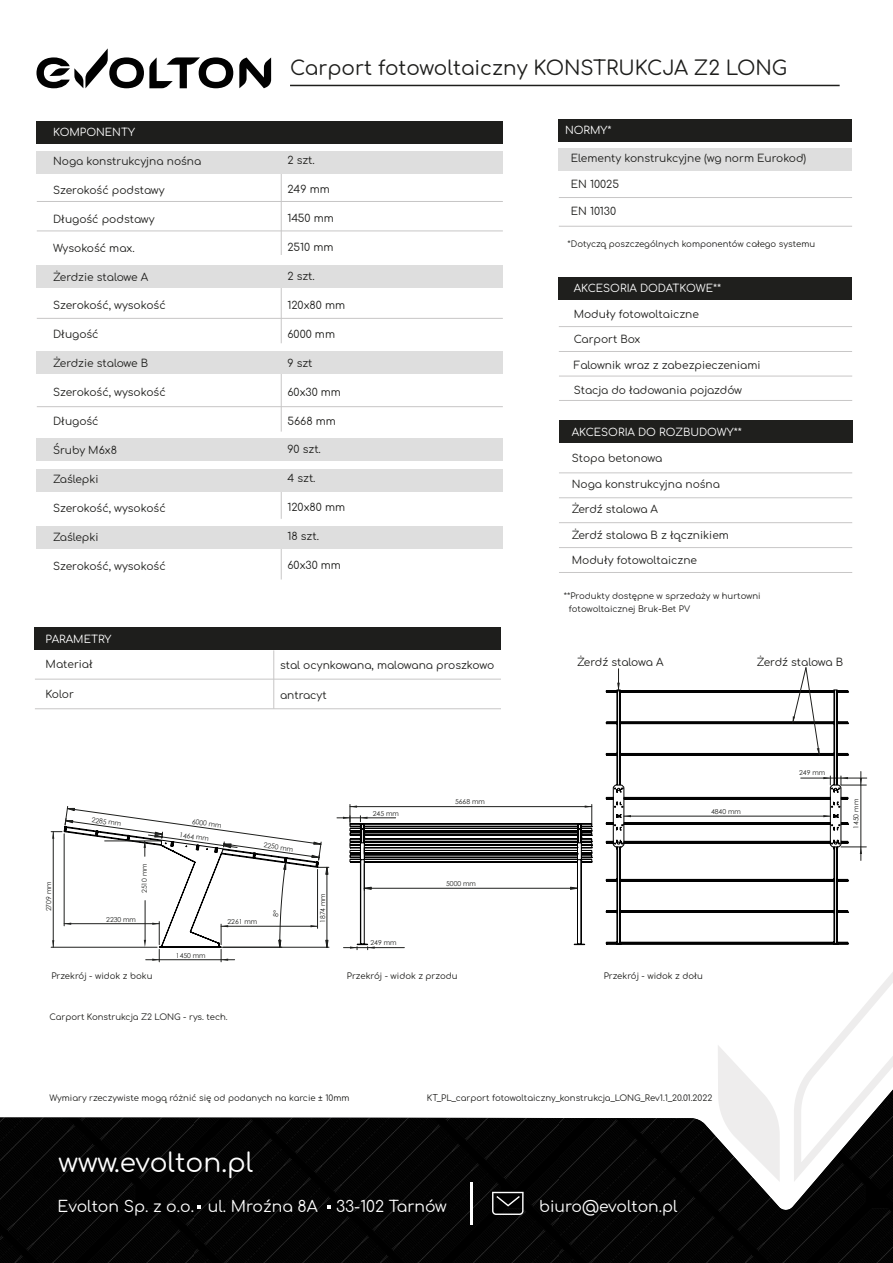
<style>
.page{position:relative;width:893px;height:1263px;background:#fff}
.page>*{position:absolute;margin:0;border:0;box-sizing:border-box;transform-origin:0 0}
.t1{font:26.4px "Comfortaa";color:#fff}
.t2{font:19.95px "Comfortaa";color:#1e1e1c}
.t3{font:15.6px "Comfortaa";color:#fff}
.t4{font:10.65px "Comfortaa";color:#1e1e1c}
.t5{font:10.65px "Comfortaa";color:#1f1f1d}
.t6{font:10.65px "Comfortaa";color:#fff}
.t7{font:8.55px "Comfortaa";color:#1e1e1c}
.t8{font:8.55px/12.8px "Comfortaa";color:#1f1f1d}
.t9{font:6.75px "Century Gothic";color:#1e1f1d}
</style>
<div class="page">
<hr style="left:290px;top:85px;width:550px;height:1px;background:#1e1e1c">
<svg style="left:36px;top:48px;width:197px;height:40px"></svg>
<svg style="left:239px;top:57px;width:32px;height:31px"></svg>
<hr style="left:281px;top:365px;width:1px;height:67px;background:#c7c6c6">
<hr style="left:37px;top:406px;width:466px;height:1px;background:#c7c6c6">
<hr style="left:281px;top:481px;width:1px;height:38px;background:#c7c6c6">
<hr style="left:281px;top:542px;width:1px;height:37px;background:#c7c6c6">
<hr style="left:281px;top:160px;width:1px;height:95px;background:#c7c6c6">
<hr style="left:281px;top:277px;width:1px;height:66px;background:#c7c6c6">
<div style="left:37px;top:121px;width:466px;height:22px;background:#1e1e1c"></div>
<div style="left:37px;top:151px;width:466px;height:22px;background:#dedede"></div>
<div style="left:37px;top:265px;width:466px;height:22px;background:#dedede"></div>
<div style="left:37px;top:352px;width:466px;height:22px;background:#dedede"></div>
<div style="left:37px;top:439px;width:466px;height:22px;background:#dedede"></div>
<div style="left:37px;top:470px;width:466px;height:22px;background:#dedede"></div>
<div style="left:37px;top:526px;width:466px;height:22px;background:#dedede"></div>
<hr style="left:37px;top:201px;width:466px;height:1px;background:#c7c6c6">
<hr style="left:37px;top:230px;width:466px;height:1px;background:#c7c6c6">
<hr style="left:37px;top:318px;width:466px;height:1px;background:#c7c6c6">
<div style="left:35px;top:628px;width:466px;height:22px;background:#1e1e1c"></div>
<hr style="left:35px;top:679px;width:466px;height:1px;background:#c7c6c6">
<hr style="left:35px;top:708px;width:466px;height:1px;background:#c7c6c6">
<hr style="left:273px;top:650px;width:1px;height:59px;background:#c7c6c6">
<svg style="left:798px;top:910px;width:95px;height:179px"></svg>
<svg style="left:718px;top:1045px;width:41px;height:44px"></svg>
<div style="left:0;top:1117px;width:559px;height:146px;background:#020202"></div>
<img style="left:559px;top:1089px;width:334px;height:174px">
<svg style="left:492px;top:1192px;width:32px;height:23px"></svg>
<hr style="left:470px;top:1182px;width:2px;height:43px;background:#fff">
<svg style="left:197px;top:1205px;width:4px;height:3px"></svg>
<svg style="left:327px;top:1205px;width:4px;height:3px"></svg>
<div style="left:559px;top:420px;width:293px;height:23px;background:#1f1f1d"></div>
<hr style="left:559px;top:572px;width:293px;height:1px;background:#c8c7c7">
<hr style="left:559px;top:547px;width:293px;height:1px;background:#c8c7c7">
<hr style="left:559px;top:522px;width:293px;height:1px;background:#c8c7c7">
<hr style="left:559px;top:497px;width:293px;height:1px;background:#c8c7c7">
<hr style="left:559px;top:472px;width:293px;height:1px;background:#c8c7c7">
<div style="left:559px;top:278px;width:293px;height:22px;background:#1f1f1d"></div>
<hr style="left:559px;top:351px;width:293px;height:1px;background:#c8c7c7">
<hr style="left:559px;top:326px;width:293px;height:1px;background:#c8c7c7">
<hr style="left:559px;top:376px;width:293px;height:1px;background:#c8c7c7">
<hr style="left:559px;top:400px;width:293px;height:1px;background:#c8c7c7">
<div style="left:559px;top:119px;width:293px;height:22px;background:#1e1e1c"></div>
<div style="left:559px;top:148px;width:293px;height:22px;background:#dedede"></div>
<hr style="left:559px;top:197px;width:293px;height:1px;background:#c7c6c6">
<hr style="left:559px;top:226px;width:293px;height:1px;background:#c7c6c6">
<svg style="left:337px;top:804px;width:255px;height:146px"></svg>
<hr style="left:861px;top:785px;width:1px;height:62px;background:#1e1f1d">
<svg style="left:848px;top:847px;width:18px;height:13px"></svg>
<svg style="left:848px;top:771px;width:19px;height:15px"></svg>
<svg style="left:606px;top:689px;width:242px;height:256px"></svg>
<svg style="left:617px;top:669px;width:3px;height:22px"></svg>
<svg style="left:792px;top:667px;width:28px;height:88px"></svg>
<svg style="left:51px;top:806px;width:278px;height:156px"></svg>
<p class="t6" style="left:53px;top:123px;width:83px">KOMPONENTY</p>
<p class="t4" style="left:53px;top:151px;width:150px">Noga konstrukcyjna nośna</p>
<p class="t4" style="left:53px;top:180px;width:113px">Szerokość podstawy</p>
<p class="t4" style="left:53px;top:209px;width:103px">Długość podstawy</p>
<p class="t4" style="left:53px;top:238px;width:83px">Wysokość max.</p>
<p class="t4" style="left:53px;top:267px;width:97px">Żerdzie stalowe A</p>
<p class="t4" style="left:53px;top:296px;width:114px">Szerokość, wysokość</p>
<p class="t4" style="left:53px;top:325px;width:47px">Długość</p>
<p class="t4" style="left:53px;top:354px;width:97px">Żerdzie stalowe B</p>
<p class="t4" style="left:53px;top:383px;width:114px">Szerokość, wysokość</p>
<p class="t4" style="left:53px;top:412px;width:47px">Długość</p>
<p class="t4" style="left:53px;top:441px;width:65px">Śruby M6x8</p>
<p class="t4" style="left:53px;top:469px;width:47px">Zaślepki</p>
<p class="t4" style="left:53px;top:498px;width:114px">Szerokość, wysokość</p>
<p class="t4" style="left:53px;top:527px;width:47px">Zaślepki</p>
<p class="t4" style="left:53px;top:556px;width:114px">Szerokość, wysokość</p>
<p class="t6" style="left:46px;top:629px;width:67px">PARAMETRY</p>
<p class="t4" style="left:46px;top:654px;width:49px">Materiał</p>
<p class="t4" style="left:46px;top:684px;width:30px">Kolor</p>
<h2 class="t2" style="left:290px;top:50px;width:499px">Carport fotowoltaiczny KONSTRUKCJA Z2 LONG</h2>
<p class="t4" style="left:287px;top:151px;width:29px">2 szt.</p>
<p class="t4" style="left:287px;top:180px;width:44px">249 mm</p>
<p class="t4" style="left:287px;top:209px;width:48px">1450 mm</p>
<p class="t4" style="left:287px;top:238px;width:48px">2510 mm</p>
<p class="t4" style="left:287px;top:266px;width:29px">2 szt.</p>
<p class="t4" style="left:287px;top:295px;width:59px">120x80 mm</p>
<p class="t4" style="left:287px;top:324px;width:49px">6000 mm</p>
<p class="t4" style="left:287px;top:353px;width:27px">9 szt</p>
<p class="t4" style="left:287px;top:382px;width:55px">60x30 mm</p>
<p class="t4" style="left:287px;top:411px;width:50px">5668 mm</p>
<p class="t4" style="left:287px;top:440px;width:35px">90 szt.</p>
<p class="t4" style="left:287px;top:469px;width:30px">4 szt.</p>
<p class="t4" style="left:287px;top:498px;width:59px">120x80 mm</p>
<p class="t4" style="left:287px;top:527px;width:33px">18 szt.</p>
<p class="t4" style="left:287px;top:556px;width:55px">60x30 mm</p>
<p class="t4" style="left:280px;top:656px;width:216px">stal ocynkowana, malowana proszkowo</p>
<p class="t4" style="left:280px;top:686px;width:48px">antracyt</p>
<p class="t6" style="left:565px;top:121px;width:48px">NORMY*</p>
<p class="t4" style="left:571px;top:148px;width:237px">Elementy konstrukcyjne (wg norm Eurokod)</p>
<p class="t4" style="left:571px;top:175px;width:50px">EN 10025</p>
<p class="t4" style="left:571px;top:202px;width:47px">EN 10130</p>
<p class="t7" style="left:568px;top:236px;width:249px">*Dotyczą poszczególnych komponentów całego systemu</p>
<p class="t6" style="left:574px;top:279px;width:149px">AKCESORIA DODATKOWE**</p>
<p class="t5" style="left:574px;top:304px;width:127px">Moduły fotowoltaiczne</p>
<p class="t5" style="left:574px;top:330px;width:68px">Carport Box</p>
<p class="t5" style="left:574px;top:355px;width:188px">Falownik wraz z zabezpieczeniami</p>
<p class="t5" style="left:574px;top:381px;width:170px">Stacja do ładowania pojazdów</p>
<p class="t6" style="left:572px;top:423px;width:172px">AKCESORIA DO ROZBUDOWY**</p>
<p class="t5" style="left:572px;top:448px;width:92px">Stopa betonowa</p>
<p class="t5" style="left:572px;top:474px;width:150px">Noga konstrukcyjna nośna</p>
<p class="t5" style="left:572px;top:500px;width:88px">Żerdź stalowa A</p>
<p class="t5" style="left:572px;top:525px;width:159px">Żerdź stalowa B z łącznikiem</p>
<p class="t5" style="left:572px;top:551px;width:127px">Moduły fotowoltaiczne</p>
<p class="t8" style="left:569px;top:588px;width:193px;text-indent:-5px">**Produkty dostępne w sprzedaży w hurtowni fotowoltaicznej Bruk-Bet PV</p>
<p class="t4" style="left:577px;top:652px;width:88px">Żerdź stalowa A</p>
<p class="t4" style="left:757px;top:652px;width:88px">Żerdź stalowa B</p>
<p class="t9" style="left:44px;top:911px;width:31px;rotate:-90deg">2709 mm</p>
<p class="t9" style="left:92px;top:815px;width:31px;rotate:8deg">2285 mm</p>
<p class="t9" style="left:193px;top:817px;width:31px;rotate:8deg">6000 mm</p>
<p class="t9" style="left:180px;top:830px;width:31px;rotate:8deg">1464 mm</p>
<p class="t9" style="left:140px;top:893px;width:31px;rotate:-90deg">2510 mm</p>
<p class="t9" style="left:264px;top:840px;width:31px;rotate:8deg">2250 mm</p>
<p class="t9" style="left:106px;top:914px;width:31px">2230 mm</p>
<p class="t9" style="left:176px;top:950px;width:31px">1450 mm</p>
<p class="t9" style="left:227px;top:917px;width:31px">2261 mm</p>
<p class="t9" style="left:318px;top:923px;width:31px;rotate:-90deg">1874 mm</p>
<p class="t9" style="left:373px;top:809px;width:28px">245 mm</p>
<p class="t9" style="left:370px;top:938px;width:28px">249 mm</p>
<p class="t9" style="left:455px;top:797px;width:31px">5668 mm</p>
<p class="t9" style="left:446px;top:879px;width:31px">5000 mm</p>
<p class="t7" style="left:51px;top:969px;width:103px">Przekrój - widok z boku</p>
<p class="t7" style="left:347px;top:969px;width:112px">Przekrój - widok z przodu</p>
<p class="t7" style="left:604px;top:969px;width:101px">Przekrój - widok z dołu</p>
<p class="t9" style="left:711px;top:807px;width:31px">4840 mm</p>
<p class="t7" style="left:49px;top:1009px;width:180px">Carport Konstrukcja Z2 LONG - rys. tech.</p>
<p class="t9" style="left:799px;top:768px;width:28px">249 mm</p>
<p class="t9" style="left:851px;top:829px;width:31px;rotate:-90deg">1450 mm</p>
<p class="t7" style="left:50px;top:1090px;width:301px">Wymiary rzeczywiste mogą różnić się od podanych na karcie ± 10mm</p>
<p class="t7" style="left:427px;top:1090px;width:287px">KT_PL_carport fotowoltaiczny_konstrukcja_LONG_Rev1.1_20.01.2022</p>
<h1 class="t1" style="left:59px;top:1139px;width:196px">www.evolton.pl</h1>
<h3 class="t3" style="left:58px;top:1192px;width:391px">Evolton Sp. z o.o. ul. Mroźna 8A 33-102 Tarnów</h3>
<h3 class="t3" style="left:539px;top:1192px;width:140px">biuro@evolton.pl</h3>
</div>
